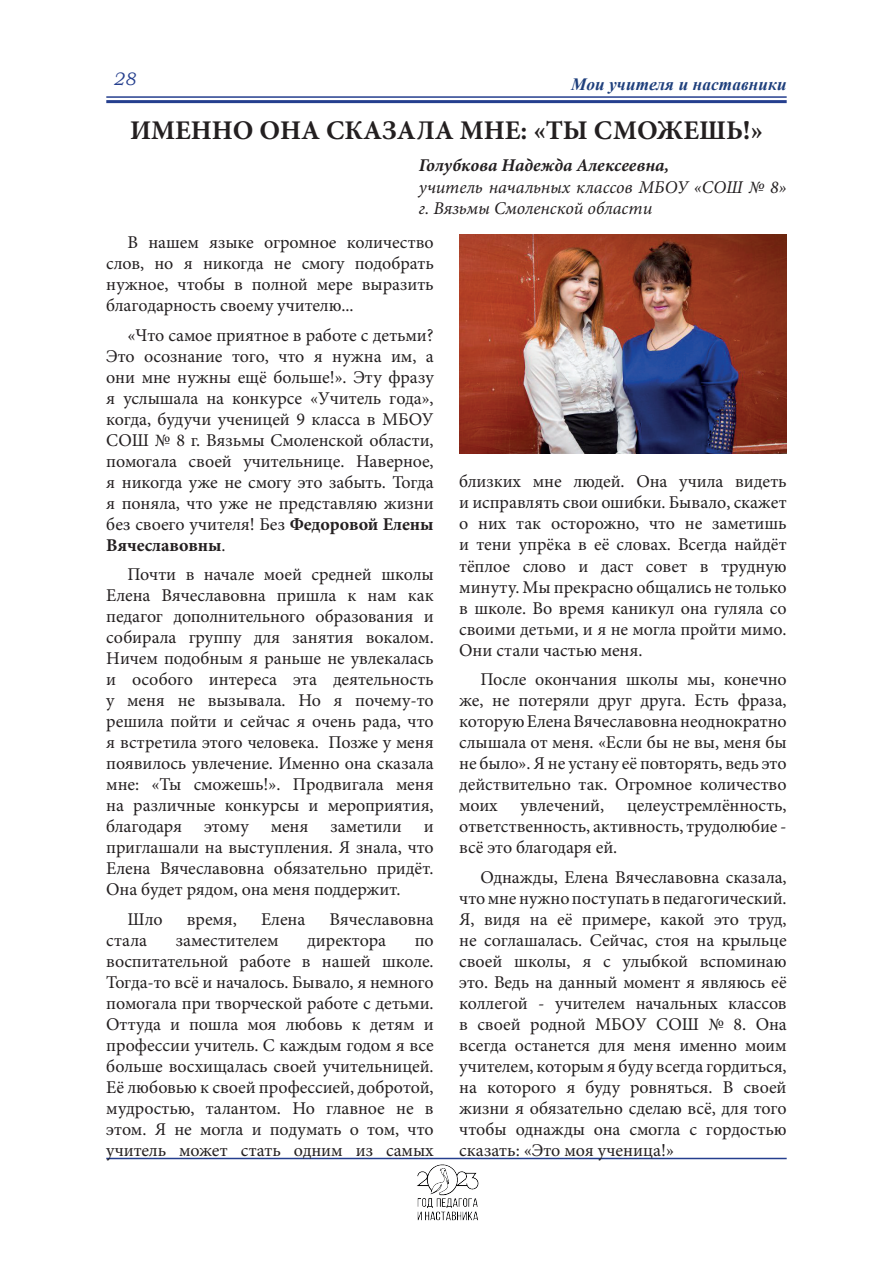
<style>
.page{position:relative;width:893px;height:1263px;background:#fff}
.page>*{position:absolute;margin:0;border:0;box-sizing:border-box;transform-origin:0 0}
.t1{font:700 27px "Minion Pro";color:#231f20}
.t2{font:18px/21px "Minion Pro";letter-spacing:-.005em;color:#231f20;text-align:justify}
.t3{font:italic 18px/21.6px "Minion Pro";color:#231f20}
.t4{font:italic 700 18px "Minion Pro";letter-spacing:-.005em;color:#231f20}
.t5{font:italic 18px "Bookman Old Style";color:#253f8e}
.t6{font:italic 700 17.25px "Times New Roman";letter-spacing:.005em;color:#1e3f7c}
.s1{font-weight:700}
</style>
<div class="page">
<hr style="left:106px;top:96px;width:681px;height:2px;background:#253f8e">
<hr style="left:106px;top:100px;width:681px;height:3px;background:#253f8e">
<img style="left:383px;top:1159px;width:127px;height:62px">
<hr style="left:106px;top:1158px;width:681px;height:1px;background:#253f8e">
<img style="left:459px;top:235px;width:328px;height:218px">
<p class="t5" style="left:113px;top:66px;width:24px">28</p>
<p class="t6" style="left:571px;top:72px;width:217px">Мои учителя и наставники</p>
<h1 class="t1" style="left:130px;top:111px;width:634px">ИМЕННО ОНА СКАЗАЛА МНЕ: «ТЫ СМОЖЕШЬ!»</h1>
<p class="t4" style="left:419px;top:152px;width:252px">Голубкова Надежда Алексеевна,</p>
<p class="t3" style="left:419px;top:176px;width:369px">учитель начальных классов МБОУ «СОШ № 8» г. Вязьмы Смоленской области</p>
<p class="t2" style="left:106px;top:232px;width:329px;text-indent:21px">В нашем языке огромное количество слов, но я никогда не смогу подобрать нужное, чтобы в полной мере выразить благодарность своему учителю...</p>
<p class="t2" style="left:106px;top:324px;width:329px;text-indent:21px">«Что самое приятное в работе с детьми?<br>Это осознание того, что я нужна им, а они мне нужны ещё больше!». Эту фразу я услышала на конкурсе «Учитель года», когда, будучи ученицей 9 класса в МБОУ СОШ № 8 г. Вязьмы Смоленской области, помогала своей учительнице. Наверное, я никогда уже не смогу это забыть. Тогда я поняла, что уже не представляю жизни без своего учителя! Без <span class="s1">Федоровой Елены Вячеславовны</span>.</p>
<p class="t2" style="left:106px;top:564px;width:329px;text-indent:21px">Почти в начале моей средней школы Елена Вячеславовна пришла к нам как педагог дополнительного образования и собирала группу для занятия вокалом.<br>Ничем подобным я раньше не увлекалась и особого интереса эта деятельность у меня не вызывала. Но я почему-то решила пойти и сейчас я очень рада, что я встретила этого человека. Позже у меня появилось увлечение. Именно она сказала мне: «Ты сможешь!». Продвигала меня на различные конкурсы и мероприятия, благодаря этому меня заметили и приглашали на выступления. Я знала, что Елена Вячеславовна обязательно придёт.<br>Она будет рядом, она меня поддержит.</p>
<p class="t2" style="left:128px;top:909px;width:37px">Шло</p>
<p class="t2" style="left:187px;top:909px;width:52px">время,</p>
<p class="t2" style="left:261px;top:909px;width:46px">Елена</p>
<p class="t2" style="left:329px;top:909px;width:106px">Вячеславовна</p>
<p class="t2" style="left:106px;top:930px;width:42px">стала</p>
<p class="t2" style="left:176px;top:930px;width:104px">заместителем</p>
<p class="t2" style="left:307px;top:930px;width:80px">директора</p>
<p class="t2" style="left:106px;top:930px;width:329px;text-indent:308px">по воспитательной работе в нашей школе.<br>Тогда-то всё и началось. Бывало, я немного помогала при творческой работе с детьми.<br>Оттуда и пошла моя любовь к детям и профессии учитель. С каждым годом я все больше восхищалась своей учительницей.<br>Её любовью к своей профессией, добротой, мудростью, талантом. Но главное не в этом. Я не могла и подумать о том, что учитель может стать одним из самых</p>
<p class="t2" style="left:459px;top:471px;width:329px">близких мне людей. Она учила видеть и исправлять свои ошибки. Бывало, скажет о них так осторожно, что не заметишь и тени упрёка в её словах. Всегда найдёт тёплое слово и даст совет в трудную минуту. Мы прекрасно общались не только в школе. Во время каникул она гуляла со своими детьми, и я не могла пройти мимо.<br>Они стали частью меня.</p>
<p class="t2" style="left:459px;top:669px;width:329px;text-indent:21px">После окончания школы мы, конечно же, не потеряли друг друга. Есть фраза, которую Елена Вячеславовна неоднократно слышала от меня. «Если бы не вы, меня бы не было». Я не устану её повторять, ведь это действительно так. Огромное количество моих</p>
<p class="t2" style="left:520px;top:795px;width:85px">увлечений,</p>
<p class="t2" style="left:459px;top:795px;width:329px;text-indent:168px">целеустремлённость, ответственность, активность, трудолюбие - всё это благодаря ей.</p>
<p class="t2" style="left:459px;top:866px;width:329px;text-indent:21px">Однажды, Елена Вячеславовна сказала, что мне нужно поступать в педагогический.<br>Я, видя на её примере, какой это труд, не соглашалась. Сейчас, стоя на крыльце своей школы, я с улыбкой вспоминаю это. Ведь на данный момент я являюсь её коллегой - учителем начальных классов в своей родной МБОУ СОШ № 8. Она всегда останется для меня именно моим учителем, которым я буду всегда гордиться, на которого я буду ровняться. В своей жизни я обязательно сделаю всё, для того чтобы однажды она смогла с гордостью сказать: «Это моя ученица!»</p>
</div>
